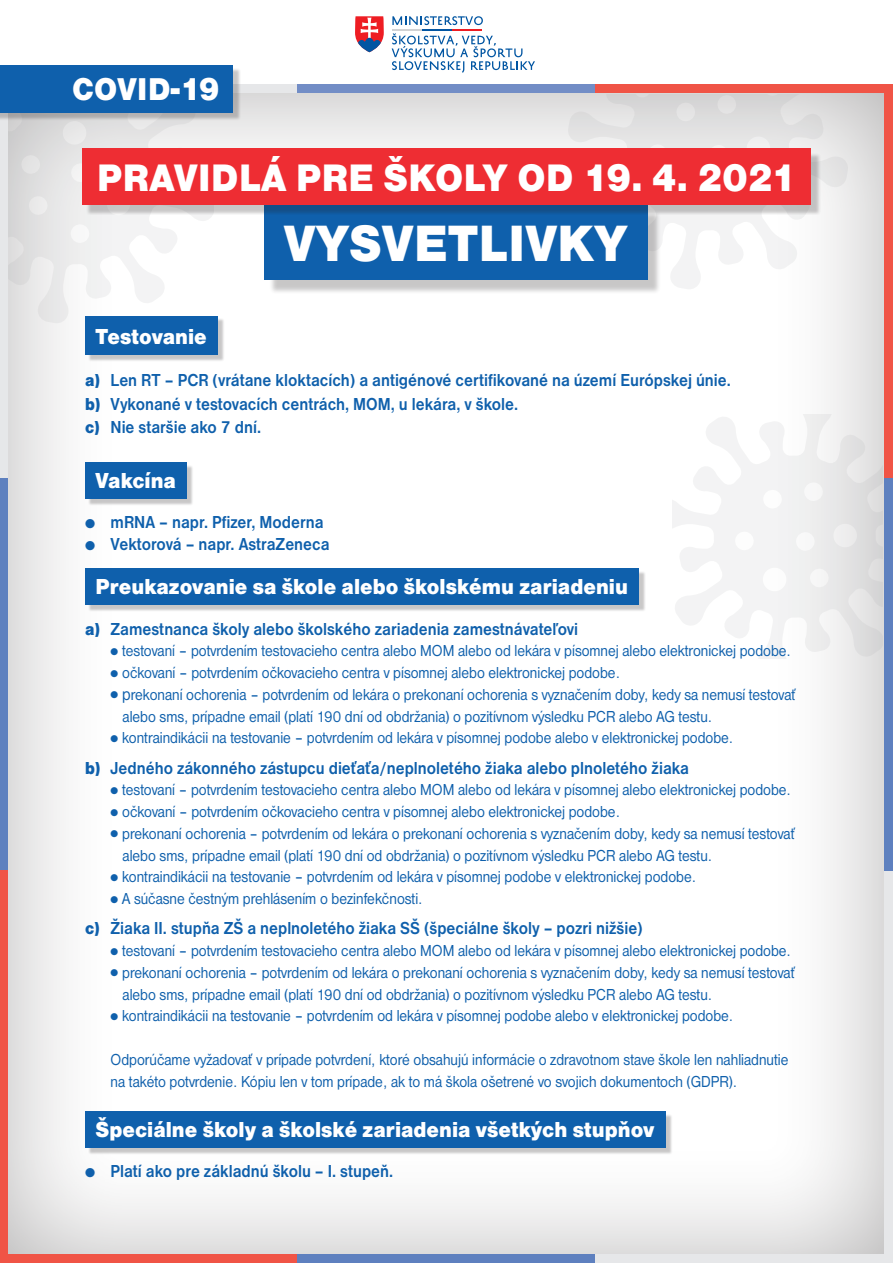
<style>
.page{position:relative;width:893px;height:1263px;background:#fff}
.page>*{position:absolute;margin:0;border:0;box-sizing:border-box;transform-origin:0 0}
.t1{font:52.95px "Nimbus Sans DOT Blac";letter-spacing:.015em;color:#fff;scale:.94 1}
.t2{font:39.75px "Nimbus Sans DOT Blac";letter-spacing:.015em;color:#fff;scale:.94 1}
.t3{font:32.7px "Nimbus Sans DOT Blac";letter-spacing:.015em;color:#fff;scale:.94 1}
.t4{font:22.5px "Nimbus Sans DOT Blac";color:#fff;scale:.94 1}
.t5{font:700 18px/23.2px "Nimbus Sans DOT";color:#0f60ac;scale:.89 1}
.t6{font:16.5px/21.8px "Nimbus Sans DOT";color:#0f60ac;scale:.89 1}
.s1{font-family:"Nimbus Sans DOT Blac";font-weight:400}
.s2{font-size:18px}
</style>
<div class="page">
<div style="left:0;top:89px;width:893px;height:1174px;background:#231f20;opacity:.75"></div>
<div style="left:884px;top:870px;width:9px;height:393px;background:#e6e7e9"></div>
<div style="left:884px;top:478px;width:9px;height:392px;background:#5e80bf"></div>
<div style="left:884px;top:85px;width:9px;height:393px;background:#f05446"></div>
<div style="left:595px;top:1254px;width:298px;height:9px;background:#e6e7e9"></div>
<div style="left:297px;top:1254px;width:298px;height:9px;background:#5e80bf"></div>
<div style="left:0;top:1254px;width:297px;height:9px;background:#f05446"></div>
<div style="left:0;top:85px;width:8px;height:393px;background:#e6e7e9"></div>
<div style="left:0;top:478px;width:8px;height:392px;background:#5e80bf"></div>
<div style="left:0;top:870px;width:8px;height:393px;background:#f05446"></div>
<div style="left:0;top:85px;width:297px;height:8px;background:#e6e7e9"></div>
<div style="left:297px;top:85px;width:298px;height:8px;background:#728dc6"></div>
<div style="left:595px;top:85px;width:297px;height:8px;background:#f05446"></div>
<svg style="left:392px;top:16px;width:91px;height:9px"></svg>
<svg style="left:392px;top:33px;width:143px;height:40px"></svg>
<hr style="left:392px;top:29px;width:30px;height:1px;background:#d1d2d4">
<hr style="left:422px;top:29px;width:30px;height:1px;background:#0155a2">
<hr style="left:452px;top:29px;width:30px;height:1px;background:#ee1d23">
<svg style="left:355px;top:16px;width:29px;height:36px"></svg>
<svg style="left:567px;top:94px;width:282px;height:196px"></svg>
<svg style="left:717px;top:94px;width:20px;height:20px"></svg>
<svg style="left:709px;top:144px;width:20px;height:5px"></svg>
<svg style="left:676px;top:102px;width:20px;height:20px"></svg>
<svg style="left:648px;top:144px;width:20px;height:5px"></svg>
<svg style="left:746px;top:136px;width:25px;height:13px"></svg>
<svg style="left:673px;top:415px;width:209px;height:244px;fill:#f3f3f4"></svg>
<svg style="left:809px;top:568px;width:20px;height:20px"></svg>
<svg style="left:803px;top:482px;width:20px;height:20px"></svg>
<svg style="left:795px;top:531px;width:20px;height:20px"></svg>
<svg style="left:762px;top:489px;width:20px;height:20px"></svg>
<svg style="left:734px;top:531px;width:20px;height:20px"></svg>
<svg style="left:832px;top:523px;width:26px;height:25px"></svg>
<svg style="left:762px;top:567px;width:25px;height:25px"></svg>
<svg style="left:9px;top:121px;width:204px;height:203px"></svg>
<svg style="left:21px;top:154px;width:20px;height:20px"></svg>
<svg style="left:70px;top:163px;width:12px;height:20px"></svg>
<svg style="left:28px;top:195px;width:20px;height:21px"></svg>
<svg style="left:70px;top:224px;width:20px;height:20px"></svg>
<svg style="left:62px;top:121px;width:25px;height:25px"></svg>
<svg style="left:106px;top:215px;width:25px;height:1px"></svg>
<div style="left:0;top:68px;width:241px;height:53px;background:#231f20;opacity:.25"></div>
<div style="left:0;top:65px;width:232px;height:47px;background:#0f60ac"></div>
<div style="left:88px;top:318px;width:137px;height:44px;background:#231f20;opacity:.25"></div>
<div style="left:85px;top:316px;width:132px;height:39px;background:#0f60ac"></div>
<div style="left:88px;top:465px;width:106px;height:40px;background:#231f20;opacity:.25"></div>
<div style="left:85px;top:462px;width:102px;height:36px;background:#0f60ac"></div>
<div style="left:88px;top:571px;width:558px;height:41px;background:#231f20;opacity:.25"></div>
<div style="left:85px;top:568px;width:553px;height:36px;background:#0f60ac"></div>
<div style="left:88px;top:1114px;width:584px;height:40px;background:#231f20;opacity:.25"></div>
<div style="left:85px;top:1111px;width:580px;height:36px;background:#0f60ac"></div>
<div style="left:269px;top:210px;width:392px;height:84px;background:#231f20;opacity:.25"></div>
<div style="left:264px;top:205px;width:383px;height:75px;background:#0f60ac"></div>
<div style="left:86px;top:153px;width:735px;height:62px;background:#231f20;opacity:.25"></div>
<div style="left:82px;top:149px;width:729px;height:56px;background:#ee2d33"></div>
<h3 class="t3" style="left:72px;top:70px;width:158px">COVID-19</h3>
<h2 class="t2" style="left:97px;top:154px;width:745px">PRAVIDLÁ PRE ŠKOLY OD 19. 4. 2021</h2>
<h1 class="t1" style="left:284px;top:213px;width:366px">VYSVETLIVKY</h1>
<h3 class="t4" style="left:96px;top:323px;width:120px">Testovanie</h3>
<p class="t5" style="left:85px;top:369px;width:727px"><span class="s1">a)</span> Len RT – PCR (vrátane kloktacích) a antigénové certifikované na území Európskej únie. <span class="s1">b)</span> Vykonané v testovacích centrách, MOM, u lekára, v škole.<br><span class="s1">c)</span> Nie staršie ako 7 dní.</p>
<h3 class="t4" style="left:96px;top:467px;width:87px">Vakcína</h3>
<p class="t5" style="left:85px;top:511px;width:269px">● mRNA – napr. Pfizer, Moderna</p>
<p class="t5" style="left:85px;top:533px;width:276px">● Vektorová – napr. AstraZeneca</p>
<h3 class="t4" style="left:96px;top:573px;width:568px">Preukazovanie sa škole alebo školskému zariadeniu</h3>
<p class="t5" style="left:85px;top:617px;width:556px"><span class="s1">a)</span> Zamestnanca školy alebo školského zariadenia zamestnávateľovi</p>
<p class="t6" style="left:111px;top:640px;width:766px">● testovaní – potvrdením testovacieho centra alebo MOM alebo od lekára v písomnej alebo elektronickej podobe.</p>
<p class="t6" style="left:111px;top:662px;width:574px">● očkovaní – potvrdením očkovacieho centra v písomnej alebo elektronickej podobe.</p>
<p class="t6" style="left:123px;top:684px;width:758px;text-indent:-12px">● <span class="s2">p</span>rekonaní ochorenia – potvrdením od lekára o prekonaní ochorenia s vyznačením doby, kedy sa nemusí testovať alebo sms, prípadne email (platí 190 dní od obdržania) o pozitívnom výsledku PCR alebo AG testu.</p>
<p class="t6" style="left:111px;top:727px;width:701px">● kontraindikácii na testovanie – potvrdením od lekára v písomnej podobe alebo v elektronickej podobe.</p>
<p class="t5" style="left:85px;top:756px;width:680px"><span class="s1">b)</span> Jedného zákonného zástupcu dieťaťa/neplnoletého žiaka alebo plnoletého žiaka</p>
<p class="t6" style="left:111px;top:779px;width:766px">● testovaní – potvrdením testovacieho centra alebo MOM alebo od lekára v písomnej alebo elektronickej podobe.</p>
<p class="t6" style="left:111px;top:801px;width:574px">● očkovaní – potvrdením očkovacieho centra v písomnej alebo elektronickej podobe.</p>
<p class="t6" style="left:123px;top:823px;width:757px;text-indent:-12px">● prekonaní ochorenia – potvrdením od lekára o prekonaní ochorenia s vyznačením doby, kedy sa nemusí testovať alebo sms, prípadne email (platí 190 dní od obdržania) o pozitívnom výsledku PCR alebo AG testu.</p>
<p class="t6" style="left:111px;top:866px;width:660px">● kontraindikácii na testovanie – potvrdením od lekára v písomnej podobe v elektronickej podobe.</p>
<p class="t6" style="left:111px;top:888px;width:352px">● A súčasne čestným prehlásením o bezinfekčnosti.</p>
<p class="t5" style="left:85px;top:917px;width:628px"><span class="s1">c)</span> Žiaka II. stupňa ZŠ a neplnoletého žiaka SŠ (špeciálne školy – pozri nižšie)</p>
<p class="t6" style="left:111px;top:940px;width:766px">● testovaní – potvrdením testovacieho centra alebo MOM alebo od lekára v písomnej alebo elektronickej podobe.</p>
<p class="t6" style="left:123px;top:962px;width:757px;text-indent:-12px">● prekonaní ochorenia – potvrdením od lekára o prekonaní ochorenia s vyznačením doby, kedy sa nemusí testovať alebo sms, prípadne email (platí 190 dní od obdržania) o pozitívnom výsledku PCR alebo AG testu.</p>
<p class="t6" style="left:111px;top:1005px;width:701px">● kontraindikácii na testovanie – potvrdením od lekára v písomnej podobe alebo v elektronickej podobe.</p>
<p class="t6" style="left:111px;top:1049px;width:763px">Odporúčame vyžadovať v prípade potvrdení, ktoré obsahujú informácie o zdravotnom stave škole len nahliadnutie na takéto potvrdenie. Kópiu len v tom prípade, ak to má škola ošetrené vo svojich dokumentoch (GDPR).</p>
<h3 class="t4" style="left:96px;top:1116px;width:596px">Špeciálne školy a školské zariadenia všetkých stupňov</h3>
<p class="t5" style="left:85px;top:1160px;width:348px">● Platí ako pre základnú školu – I. stupeň.</p>
</div>
